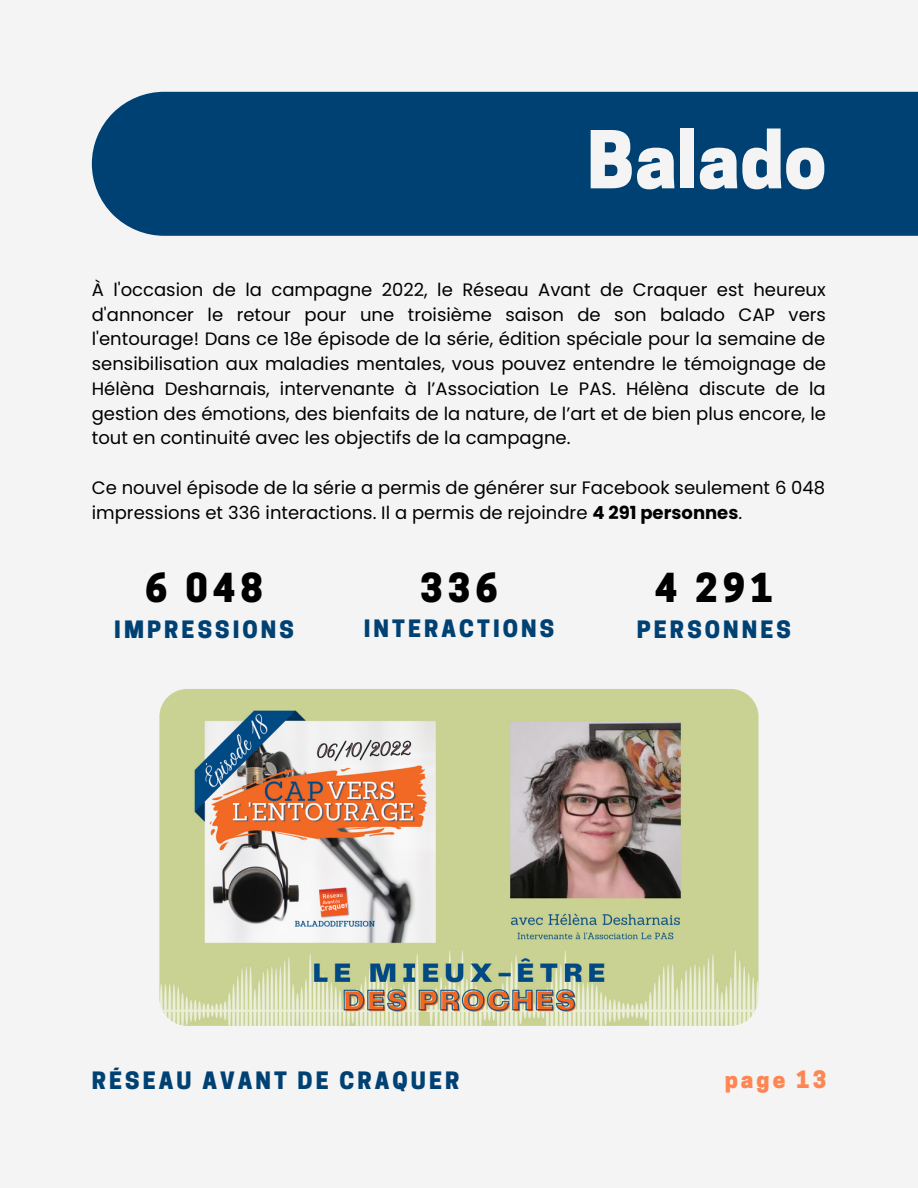
<style>
.page{position:relative;width:918px;height:1188px;background:#f4f4f4}
.page>*{position:absolute;margin:0;border:0;box-sizing:border-box;transform-origin:0 0}
.t1{font:800 74.85px "Cooper Hewitt";color:#f4f4f4}
.t2{font:800 37.5px "Cooper Hewitt";letter-spacing:.135em;color:#000}
.t3{font:800 22.5px "Cooper Hewitt";letter-spacing:.135em;color:#004174}
.t4{font:800 22.5px "Cooper Hewitt";letter-spacing:.135em;color:#ff8653}
.t5{font:18px/24.8px "Poppins";color:#000;text-align:justify}
.s1{font-weight:700}
</style>
<div class="page">
<div style="left:92px;top:92px;width:826px;height:144px;background:#004174"></div>
<img style="left:159px;top:689px;width:600px;height:337px;border-radius:28px">
<h1 class="t1" style="left:587px;top:132px;width:241px">Balado</h1>
<p class="t5" style="left:92px;top:277px;width:736px">À l'occasion de la campagne 2022, le Réseau Avant de Craquer est heureux d'annoncer le retour pour une troisième saison de son balado CAP vers l'entourage! Dans ce 18e épisode de la série, édition spéciale pour la semaine de sensibilisation aux maladies mentales, vous pouvez entendre le témoignage de Hélèna Desharnais, intervenante à l’Association Le PAS. Hélèna discute de la gestion des émotions, des bienfaits de la nature, de l’art et de bien plus encore, le tout en continuité avec les objectifs de la campagne.</p>
<p class="t5" style="left:92px;top:475px;width:735px">Ce nouvel épisode de la série a permis de générer sur Facebook seulement 6 048 impressions et 336 interactions. Il a permis de rejoindre <span class="s1">4 291 personnes</span>.</p>
<h2 class="t2" style="left:145px;top:574px;width:120px">6 048</h2>
<h2 class="t2" style="left:420px;top:574px;width:79px">336</h2>
<h2 class="t2" style="left:655px;top:574px;width:120px">4 291</h2>
<p class="t3" style="left:114px;top:621px;width:181px">IMPRESSIONS</p>
<p class="t3" style="left:364px;top:620px;width:192px">INTERACTIONS</p>
<p class="t3" style="left:637px;top:621px;width:156px">PERSONNES</p>
<p class="t3" style="left:92px;top:1072px;width:369px">RÉSEAU AVANT DE CRAQUER</p>
<p class="t4" style="left:725px;top:1071px;width:103px">page 13</p>
</div>
